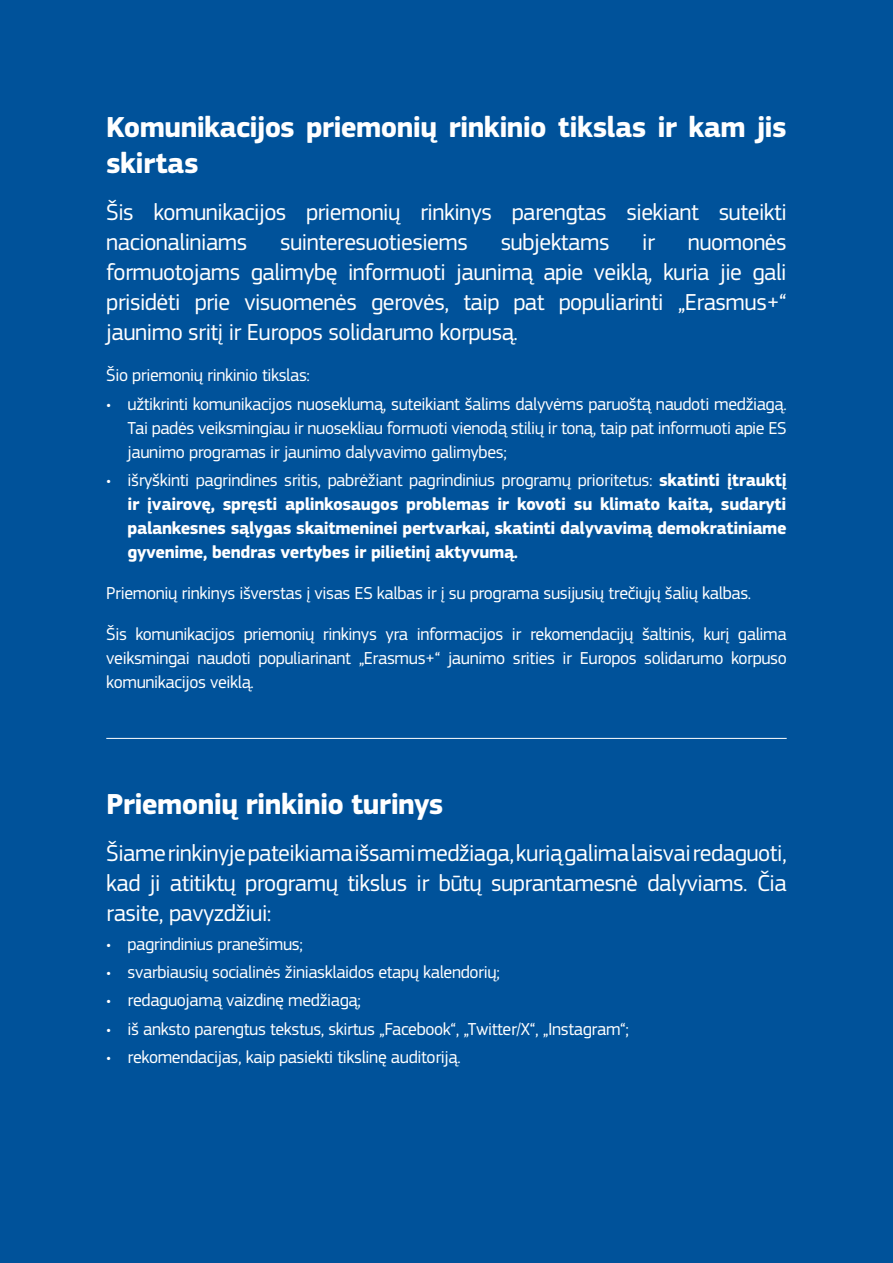
<style>
.page{position:relative;width:893px;height:1263px;background:#00529a}
.page>*{position:absolute;margin:0;border:0;box-sizing:border-box;transform-origin:0 0}
.Heading_Preface__H1{font:700 30px/36px "EC Square Sans Pro";letter-spacing:-.02em;color:#fff}
.Body_Copy_Normal_80__Black__P{font:24px/30px "EC Square Sans Pro";letter-spacing:-.02em;color:#fff;text-align:justify}
.Body_Copy_Bullets_LV1_80__Black__P{font:18px/24px "EC Square Sans Pro";letter-spacing:-.02em;color:#fff;text-align:justify}
.Body_Copy_Normal_80__Black__P-2{font:18px/24px "EC Square Sans Pro";letter-spacing:-.02em;color:#fff;text-align:justify}
.Body_Copy_Bullets_LV1_80__Black__P-2{font:700 18px/24px "EC Square Sans Pro";letter-spacing:-.02em;color:#fff;text-align:justify}
.s1{font-weight:400}
</style>
<div class="page">
<hr style="left:106px;top:738px;width:681px;height:1px;background:#fff">
<h1 class="Heading_Preface__H1" style="left:106px;top:110px;width:682px">Komunikacijos priemonių rinkinio tikslas ir kam jis skirtas</h1>
<p class="Body_Copy_Normal_80__Black__P" style="left:106px;top:198px;width:682px">Šis komunikacijos priemonių rinkinys parengtas siekiant suteikti nacionaliniams</p>
<p class="Body_Copy_Normal_80__Black__P" style="left:280px;top:228px;width:189px">suinteresuotiesiems</p>
<p class="Body_Copy_Normal_80__Black__P" style="left:501px;top:228px;width:110px">subjektams</p>
<p class="Body_Copy_Normal_80__Black__P" style="left:642px;top:228px;width:14px">ir</p>
<p class="Body_Copy_Normal_80__Black__P" style="left:106px;top:228px;width:682px;text-indent:581px">nuomonės formuotojams galimybę informuoti jaunimą apie veiklą, kuria jie gali prisidėti prie visuomenės gerovės, taip pat populiarinti „Erasmus+“ jaunimo sritį ir Europos solidarumo korpusą.</p>
<p class="Body_Copy_Normal_80__Black__P-2" style="left:106px;top:363px;width:205px">Šio priemonių rinkinio tikslas:</p>
<p class="Body_Copy_Bullets_LV1_80__Black__P" style="left:128px;top:392px;width:661px;text-indent:-21px">• užtikrinti komunikacijos nuoseklumą, suteikiant šalims dalyvėms paruoštą naudoti medžiagą.<br>Tai padės veiksmingiau ir nuosekliau formuoti vienodą stilių ir toną, taip pat informuoti apie ES jaunimo programas ir jaunimo dalyvavimo galimybes;</p>
<p class="Body_Copy_Bullets_LV1_80__Black__P-2" style="left:128px;top:468px;width:661px;text-indent:-21px"><span class="s1">• išryškinti pagrindines sritis, pabrėžiant pagrindinius programų prioritetus:</span> skatinti įtrauktį ir įvairovę, spręsti aplinkosaugos problemas ir kovoti su klimato kaita, sudaryti palankesnes sąlygas skaitmeninei pertvarkai, skatinti dalyvavimą demokratiniame gyvenime, bendras vertybes ir pilietinį aktyvumą.</p>
<p class="Body_Copy_Normal_80__Black__P-2" style="left:106px;top:581px;width:646px">Priemonių rinkinys išverstas į visas ES kalbas ir į su programa susijusių trečiųjų šalių kalbas.</p>
<p class="Body_Copy_Normal_80__Black__P-2" style="left:106px;top:622px;width:682px">Šis komunikacijos priemonių rinkinys yra informacijos ir rekomendacijų šaltinis, kurį galima veiksmingai naudoti populiarinant „Erasmus+“ jaunimo srities ir Europos solidarumo korpuso komunikacijos veiklą.</p>
<h1 class="Heading_Preface__H1" style="left:106px;top:787px;width:339px">Priemonių rinkinio turinys</h1>
<p class="Body_Copy_Normal_80__Black__P" style="left:106px;top:839px;width:682px">Šiame rinkinyje pateikiama išsami medžiaga, kurią galima laisvai redaguoti, kad ji atitiktų programų tikslus ir būtų suprantamesnė dalyviams. Čia rasite, pavyzdžiui:</p>
<p class="Body_Copy_Bullets_LV1_80__Black__P" style="left:106px;top:932px;width:198px">• pagrindinius pranešimus;</p>
<p class="Body_Copy_Bullets_LV1_80__Black__P" style="left:106px;top:960px;width:395px">• svarbiausių socialinės žiniasklaidos etapų kalendorių;</p>
<p class="Body_Copy_Bullets_LV1_80__Black__P" style="left:106px;top:988px;width:256px">• redaguojamą vaizdinę medžiagą;</p>
<p class="Body_Copy_Bullets_LV1_80__Black__P" style="left:106px;top:1017px;width:524px">• iš anksto parengtus tekstus, skirtus „Facebook“, „Twitter/X“, „Instagram“;</p>
<p class="Body_Copy_Bullets_LV1_80__Black__P" style="left:106px;top:1045px;width:356px">• rekomendacijas, kaip pasiekti tikslinę auditoriją.</p>
</div>
